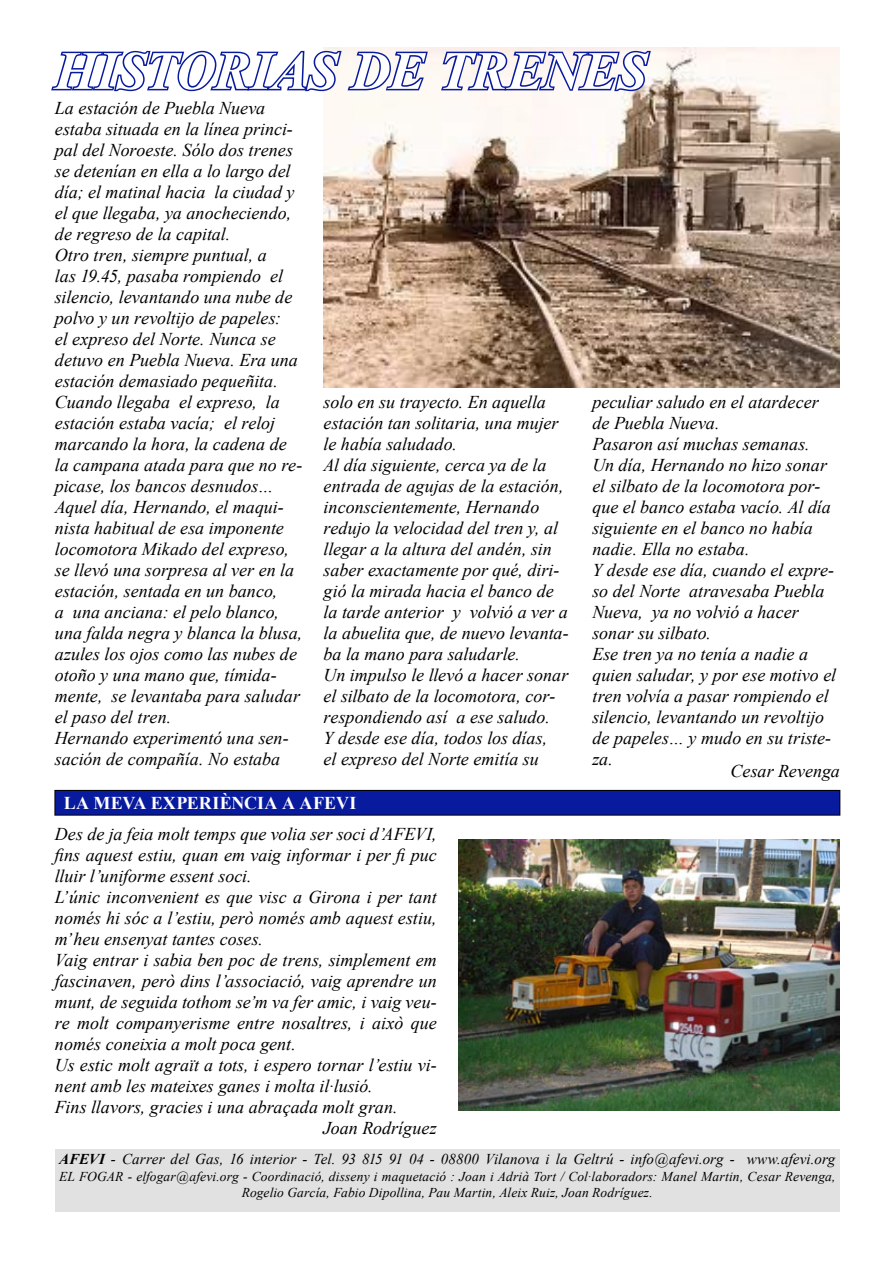
<style>
.page{position:relative;width:893px;height:1263px;background:#fff}
.page>*{position:absolute;margin:0;border:0;box-sizing:border-box;transform-origin:0 0}
.t1{font:italic 700 54px "Times New Roman";letter-spacing:-.01em;color:#fff}
.t2{font:italic 18px/21px "Times New Roman";color:#000}
.t3{font:700 18px "Times New Roman";letter-spacing:.005em;color:#fff}
.t4{font:italic 15px "Times New Roman";letter-spacing:.005em;color:#000}
.t5{font:italic 13.5px/16.5px "Times New Roman";letter-spacing:.01em;color:#000;text-align:center}
.s1{font-weight:700}
</style>
<div class="page">
<img style="left:324px;top:48px;width:516px;height:339px">
<svg style="left:51px;top:48px;width:379px;height:45px"></svg>
<svg style="left:439px;top:48px;width:214px;height:45px"></svg>
<div style="left:55px;top:1149px;width:785px;height:63px;background:#e1e1e1"></div>
<div style="left:55px;top:790px;width:785px;height:25px;background:#081a9e"></div>
<div style="left:55px;top:790px;width:785px;height:25px;border:1px solid #000"></div>
<img style="left:458px;top:840px;width:382px;height:270px">
<p class="t1" style="left:55px;top:33px;width:594px">HISTORIAS DE TRENES</p>
<p class="t2" style="left:55px;top:97px;width:241px">La estación de Puebla Nueva estaba situada en la línea princi&shy;pal del Noroeste. Sólo dos trenes se detenían en ella a lo largo del día; el matinal hacia la ciudad y el que llegaba, ya anocheciendo, de regreso de la capital.</p>
<p class="t2" style="left:55px;top:244px;width:245px">Otro tren, siempre puntual, a<br>las 19.45, pasaba rompiendo el silencio, levantando una nube de polvo y un revoltijo de papeles: el expreso del Norte. Nunca se detuvo en Puebla Nueva. Era una estación demasiado pequeñita.</p>
<p class="t2" style="left:55px;top:391px;width:249px">Cuando llegaba el expreso, la estación estaba vacía; el reloj marcando la hora, la cadena de la campana atada para que no re&shy;picase, los bancos desnudos…</p>
<p class="t2" style="left:55px;top:496px;width:249px">Aquel día, Hernando, el maqui&shy;nista habitual de esa imponente locomotora Mikado del expreso, se llevó una sorpresa al ver en la estación, sentada en un banco,<br>a una anciana: el pelo blanco, una falda negra y blanca la blusa, azules los ojos como las nubes de otoño y una mano que, tímida&shy;mente, se levantaba para saludar el paso del tren.</p>
<p class="t2" style="left:55px;top:727px;width:235px">Hernando experimentó una sen&shy;sación de compañía. No estaba</p>
<p class="t2" style="left:324px;top:391px;width:236px">solo en su trayecto. En aquella estación tan solitaria, una mujer le había saludado.</p>
<p class="t2" style="left:324px;top:454px;width:247px">Al día siguiente, cerca ya de la entrada de agujas de la estación, inconscientemente, Hernando redujo la velocidad del tren y, al llegar a la altura del andén, sin saber exactamente por qué, diri&shy;gió la mirada hacia el banco de la tarde anterior y volvió a ver a la abuelita que, de nuevo levanta&shy;ba la mano para saludarle.</p>
<p class="t2" style="left:324px;top:664px;width:246px">Un impulso le llevó a hacer sonar el silbato de la locomotora, cor&shy;respondiendo así a ese saludo.<br>Y desde ese día, todos los días,<br>el expreso del Norte emitía su</p>
<p class="t3" style="left:64px;top:790px;width:294px">LA MEVA EXPERIÈNCIA A AFEVI</p>
<p class="t2" style="left:55px;top:823px;width:383px;text-align:justify">Des de ja feia molt temps que volia ser soci d’AFEVI, fins aquest estiu, quan em vaig informar i per fi puc lluir l’uniforme essent soci.</p>
<p class="t2" style="left:55px;top:886px;width:383px;text-align:justify">L’únic inconvenient es que visc a Girona i per tant només hi sóc a l’estiu, però només amb aquest estiu, m’heu ensenyat tantes coses.</p>
<p class="t2" style="left:55px;top:949px;width:383px;text-align:justify">Vaig entrar i sabia ben poc de trens, simplement em fascinaven, però dins l’associació, vaig aprendre un munt, de seguida tothom se’m va fer amic, i vaig veu&shy;re molt companyerisme entre nosaltres, i això que només coneixia a molt poca gent.</p>
<p class="t2" style="left:55px;top:1054px;width:383px">Us estic molt agraït a tots, i espero tornar l’estiu vi&shy;nent amb les mateixes ganes i molta il·lusió.</p>
<p class="t2" style="left:55px;top:1096px;width:344px">Fins llavors, gracies i una abraçada molt gran.</p>
<p class="t2" style="left:323px;top:1117px;width:115px">Joan Rodríguez</p>
<p class="t2" style="left:592px;top:391px;width:228px">peculiar saludo en el atardecer de Puebla Nueva.</p>
<p class="t2" style="left:592px;top:433px;width:240px">Pasaron así muchas semanas.<br>Un día, Hernando no hizo sonar el silbato de la locomotora por&shy;que el banco estaba vacío. Al día siguiente en el banco no había nadie. Ella no estaba.</p>
<p class="t2" style="left:592px;top:559px;width:243px">Y desde ese día, cuando el expre&shy;so del Norte atravesaba Puebla<br>Nueva, ya no volvió a hacer sonar su silbato.</p>
<p class="t2" style="left:592px;top:643px;width:245px">Ese tren ya no tenía a nadie a quien saludar, y por ese motivo el tren volvía a pasar rompiendo el silencio, levantando un revoltijo de papeles… y mudo en su triste&shy;za.</p>
<p class="t2" style="left:731px;top:760px;width:111px">Cesar Revenga</p>
<p class="t4" style="left:59px;top:1149px;width:778px"><span class="s1">AFEVI</span> - Carrer del Gas, 16 interior - Tel. 93 815 91 04 - 08800 Vilanova i la Geltrú - info@afevi.org - www.afevi.org</p>
<p class="t5" style="left:59px;top:1168px;width:778px">EL FOGAR - elfogar@afevi.org - Coordinació, disseny i maquetació : Joan i Adrià Tort / Col·laboradors: Manel Martin, Cesar Revenga,<br>Rogelio García, Fabio Dipollina, Pau Martin, Aleix Ruiz, Joan Rodríguez.</p>
</div>
